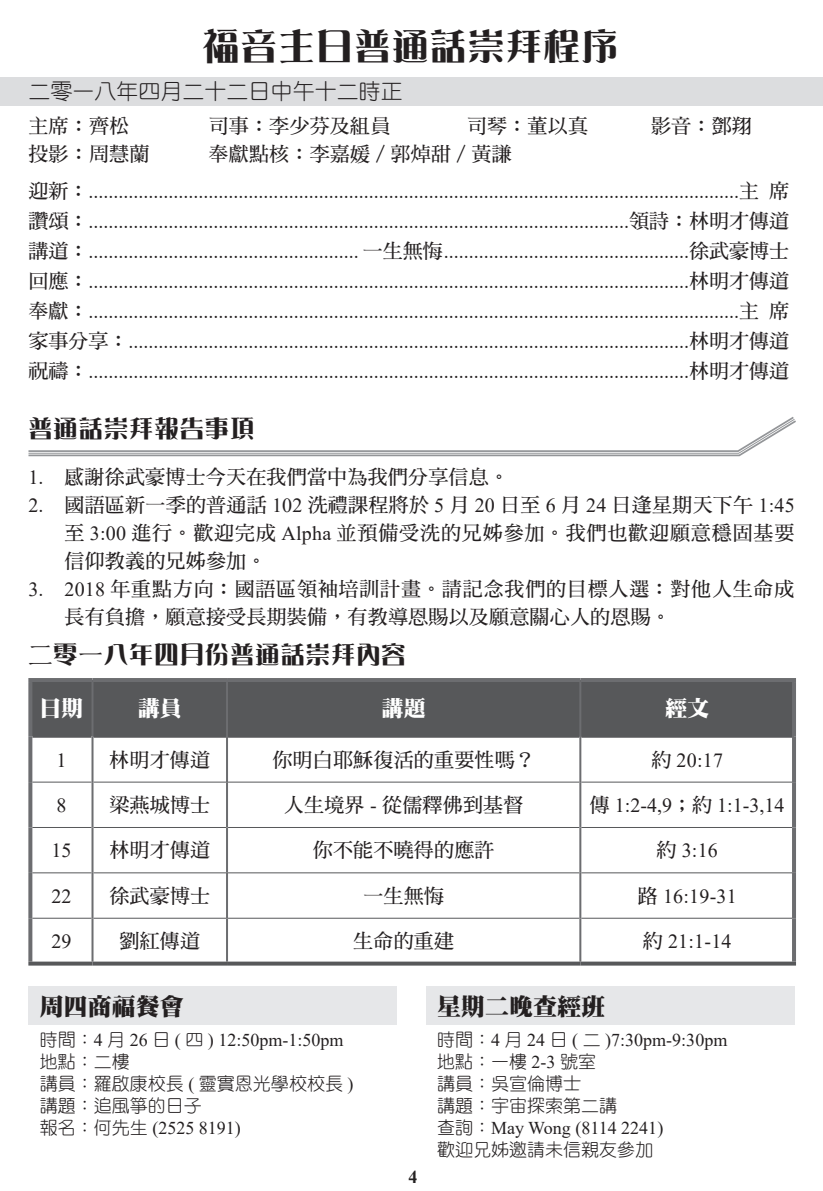
<style>
.page{position:relative;width:823px;height:1191px;background:#fff}
.page>*{position:absolute;margin:0;border:0;box-sizing:border-box;transform-origin:0 0}
.t1{font:36px "DF Ya Song HK W9";letter-spacing:.05em;color:#231f20}
.t2{font:24px "DF Ya Song HK W9";letter-spacing:.05em;color:#231f20}
.t3{font:24px "DF Ming HK W12";color:#231f20}
.t4{font:22px "DF Yuan HK W3";color:#231f20}
.t5{font:22px "DF Ming HK W12";color:#fff}
.t6{font:20px/30px "Times New Roman";letter-spacing:.01em;color:#231f20;text-align:justify}
.t7{font:20px/28px "DF Ming HK W7";letter-spacing:.01em;color:#231f20;text-align:justify}
.t8{font:20px/28px "DF Ming HK W7";letter-spacing:.04em;color:#231f20}
.t9{font:18px "Times New Roman";color:#231f20}
.t10{font:18px/22px "DF Yuan HK W3";color:#231f20}
.t11{font:700 18px "Times New Roman";color:#232020}
.s1{font-family:"DF Ming HK W7"}
.s2{font-family:"Times New Roman"}
.s3{font-family:"DF Yuan HK W3"}
</style>
<div class="page">
<div style="left:0;top:77px;width:822px;height:29px;background:#dcdddf"></div>
<svg style="left:28px;top:417px;width:768px;height:40px"></svg>
<div style="left:32px;top:682px;width:759px;height:53px;background:#57585a"></div>
<hr style="left:32px;top:781px;width:59px;height:1px;background:#57585a">
<hr style="left:93px;top:781px;width:133px;height:1px;background:#57585a">
<hr style="left:228px;top:781px;width:351px;height:1px;background:#57585a">
<hr style="left:581px;top:781px;width:210px;height:1px;background:#57585a">
<hr style="left:32px;top:827px;width:59px;height:1px;background:#57585a">
<hr style="left:93px;top:827px;width:133px;height:1px;background:#57585a">
<hr style="left:228px;top:827px;width:351px;height:1px;background:#57585a">
<hr style="left:581px;top:827px;width:210px;height:1px;background:#57585a">
<hr style="left:32px;top:872px;width:59px;height:1px;background:#57585a">
<hr style="left:93px;top:872px;width:133px;height:1px;background:#57585a">
<hr style="left:228px;top:872px;width:351px;height:1px;background:#57585a">
<hr style="left:581px;top:872px;width:210px;height:1px;background:#57585a">
<hr style="left:32px;top:917px;width:59px;height:1px;background:#57585a">
<hr style="left:93px;top:917px;width:133px;height:1px;background:#57585a">
<hr style="left:228px;top:917px;width:351px;height:1px;background:#57585a">
<hr style="left:581px;top:917px;width:210px;height:1px;background:#57585a">
<hr style="left:32px;top:735px;width:59px;height:2px;background:#57585a">
<hr style="left:93px;top:735px;width:133px;height:2px;background:#57585a">
<hr style="left:228px;top:735px;width:351px;height:2px;background:#57585a">
<hr style="left:581px;top:735px;width:210px;height:2px;background:#57585a">
<hr style="left:91px;top:682px;width:2px;height:54px;background:#6c6d70">
<hr style="left:226px;top:682px;width:2px;height:54px;background:#6c6d70">
<hr style="left:579px;top:682px;width:2px;height:54px;background:#6c6d70">
<hr style="left:91px;top:736px;width:2px;height:46px;background:#6c6d70">
<hr style="left:226px;top:736px;width:2px;height:46px;background:#6c6d70">
<hr style="left:579px;top:736px;width:2px;height:46px;background:#6c6d70">
<hr style="left:91px;top:782px;width:2px;height:45px;background:#6c6d70">
<hr style="left:226px;top:782px;width:2px;height:45px;background:#6c6d70">
<hr style="left:579px;top:782px;width:2px;height:45px;background:#6c6d70">
<hr style="left:91px;top:827px;width:2px;height:46px;background:#6c6d70">
<hr style="left:226px;top:827px;width:2px;height:46px;background:#6c6d70">
<hr style="left:579px;top:827px;width:2px;height:46px;background:#6c6d70">
<hr style="left:91px;top:873px;width:2px;height:45px;background:#6c6d70">
<hr style="left:226px;top:873px;width:2px;height:45px;background:#6c6d70">
<hr style="left:579px;top:873px;width:2px;height:45px;background:#6c6d70">
<hr style="left:91px;top:918px;width:2px;height:43px;background:#6c6d70">
<hr style="left:226px;top:918px;width:2px;height:43px;background:#6c6d70">
<hr style="left:579px;top:918px;width:2px;height:43px;background:#6c6d70">
<hr style="left:28px;top:678px;width:64px;height:4px;background:#6c6d70">
<svg style="left:28px;top:682px;width:4px;height:54px"></svg>
<hr style="left:92px;top:678px;width:135px;height:4px;background:#6c6d70">
<hr style="left:227px;top:678px;width:353px;height:4px;background:#6c6d70">
<hr style="left:580px;top:678px;width:215px;height:4px;background:#6c6d70">
<svg style="left:791px;top:682px;width:4px;height:54px"></svg>
<svg style="left:28px;top:736px;width:4px;height:46px"></svg>
<svg style="left:791px;top:736px;width:4px;height:46px"></svg>
<svg style="left:28px;top:782px;width:4px;height:45px"></svg>
<svg style="left:791px;top:782px;width:4px;height:45px"></svg>
<svg style="left:28px;top:827px;width:4px;height:46px"></svg>
<svg style="left:791px;top:827px;width:4px;height:46px"></svg>
<svg style="left:28px;top:873px;width:4px;height:45px"></svg>
<svg style="left:791px;top:873px;width:4px;height:45px"></svg>
<svg style="left:28px;top:918px;width:4px;height:43px"></svg>
<svg style="left:791px;top:918px;width:4px;height:43px"></svg>
<svg style="left:28px;top:961px;width:64px;height:4px"></svg>
<svg style="left:92px;top:961px;width:135px;height:4px"></svg>
<svg style="left:227px;top:961px;width:353px;height:4px"></svg>
<svg style="left:580px;top:961px;width:215px;height:4px"></svg>
<div style="left:425px;top:986px;width:369px;height:39px;background:#e6e7e9"></div>
<div style="left:28px;top:986px;width:369px;height:39px;background:#e6e7e9"></div>
<h1 class="t1" style="left:203px;top:27px;width:416px">福音主日普通話崇拜程序</h1>
<p class="t4" style="left:28px;top:79px;width:376px">二零一八年四月二十二日中午十二時正</p>
<p class="t7" style="left:28px;top:112px;width:102px">主席：齊松</p>
<p class="t7" style="left:208px;top:112px;width:183px">司事：李少芬及組員</p>
<p class="t7" style="left:466px;top:112px;width:123px">司琴：董以真</p>
<p class="t7" style="left:650px;top:112px;width:102px">影音：鄧翔</p>
<p class="t7" style="left:28px;top:140px;width:122px">投影：周慧蘭</p>
<p class="t7" style="left:208px;top:140px;width:304px">奉獻點核：李嘉媛／郭焯甜／黃謙</p>
<p class="t6" style="left:28px;top:175px;width:762px"><span class="s1">迎新：</span>..................................................................................................................................<span class="s1">主 席讚頌：</span>............................................................................................................<span class="s1">領詩：林明才傳道講道：</span>...................................................... <span class="s1">一生無悔</span> .................................................<span class="s1">徐武豪博士回應：</span>........................................................................................................................<span class="s1">林明才傳道奉獻：</span>..................................................................................................................................<span class="s1">主 席家事分享：</span>................................................................................................................<span class="s1">林明才傳道祝禱：</span>........................................................................................................................<span class="s1">林明才傳道</span></p>
<p class="t2" style="left:28px;top:416px;width:227px">普通話崇拜報告事項</p>
<p class="t7" style="left:28px;top:462px;width:482px"><span class="s2">1.</span> 感謝徐武豪博士今天在我們當中為我們分享信息。</p>
<p class="t7" style="left:64px;top:490px;width:731px;text-indent:-36px"><span class="s2">2.</span> 國語區新一季的普通話 <span class="s2">102</span> 洗禮課程將於 <span class="s2">5</span> 月 <span class="s2">20</span> 日至 <span class="s2">6</span> 月 <span class="s2">24</span> 日逢星期天下午 <span class="s2">1:45</span>至 <span class="s2">3:00</span> 進行。歡迎完成 <span class="s2">Alpha</span> 並預備受洗的兄姊參加。我們也歡迎願意穩固基要信仰教義的兄姊參加。</p>
<p class="t8" style="left:64px;top:574px;width:731px;text-indent:-36px"><span class="s2">3. 2018</span> 年重點方向：國語區領袖培訓計畫。請記念我們的目標人選：對他人生命成長有負擔，願意接受長期裝備，有教導恩賜以及願意關心人的恩賜。</p>
<p class="t2" style="left:28px;top:642px;width:378px">二零一八年四月份普通話崇拜內容</p>
<p class="t5" style="left:39px;top:696px;width:45px">日期</p>
<p class="t5" style="left:138px;top:696px;width:45px">講員</p>
<p class="t5" style="left:381px;top:696px;width:45px">講題</p>
<p class="t5" style="left:664px;top:696px;width:45px">經文</p>
<p class="t6" style="left:56px;top:744px;width:11px">1</p>
<p class="t7" style="left:109px;top:745px;width:102px">林明才傳道</p>
<p class="t7" style="left:272px;top:745px;width:264px">你明白耶穌復活的重要性嗎？</p>
<p class="t6" style="left:651px;top:744px;width:73px"><span class="s1">約</span> 20:17</p>
<p class="t6" style="left:56px;top:789px;width:11px">8</p>
<p class="t7" style="left:109px;top:790px;width:102px">梁燕城博士</p>
<p class="t7" style="left:284px;top:790px;width:241px">人生境界 <span class="s2">-</span> 從儒釋佛到基督</p>
<p class="t6" style="left:589px;top:789px;width:196px"><span class="s1">傳</span> 1:2-4,9<span class="s1">；約</span> 1:1-3,14</p>
<p class="t6" style="left:51px;top:835px;width:22px">15</p>
<p class="t7" style="left:109px;top:836px;width:102px">林明才傳道</p>
<p class="t7" style="left:312px;top:836px;width:183px">你不能不曉得的應許</p>
<p class="t6" style="left:656px;top:835px;width:63px"><span class="s1">約</span> 3:16</p>
<p class="t6" style="left:51px;top:880px;width:22px">22</p>
<p class="t7" style="left:109px;top:881px;width:102px">徐武豪博士</p>
<p class="t7" style="left:363px;top:881px;width:82px">一生無悔</p>
<p class="t6" style="left:637px;top:880px;width:101px"><span class="s1">路</span> 16:19-31</p>
<p class="t6" style="left:51px;top:925px;width:22px">29</p>
<p class="t7" style="left:119px;top:926px;width:82px">劉紅傳道</p>
<p class="t7" style="left:353px;top:926px;width:102px">生命的重建</p>
<p class="t6" style="left:642px;top:925px;width:90px"><span class="s1">約</span> 21:1-14</p>
<p class="t3" style="left:40px;top:993px;width:145px">周四商福餐會</p>
<p class="t9" style="left:40px;top:1026px;width:305px"><span class="s3">時間：</span>4 <span class="s3">月</span> 26 <span class="s3">日</span> ( <span class="s3">四</span> ) 12:50pm-1:50pm</p>
<p class="t10" style="left:40px;top:1049px;width:315px">地點：二樓<br>講員：羅啟康校長 <span class="s2">(</span> 靈實恩光學校校長 <span class="s2">)</span>講題：追風箏的日子</p>
<p class="t9" style="left:40px;top:1114px;width:202px"><span class="s3">報名：何先生</span> (2525 8191)</p>
<p class="t11" style="left:408px;top:1163px;width:10px">4</p>
<p class="t3" style="left:437px;top:993px;width:169px">星期二晚查經班</p>
<p class="t9" style="left:437px;top:1026px;width:291px"><span class="s3">時間：</span>4 <span class="s3">月</span> 24 <span class="s3">日</span> ( <span class="s3">二</span> )7:30pm-9:30pm</p>
<p class="t10" style="left:437px;top:1049px;width:181px">地點：一樓 <span class="s2">2-3</span> 號室講員：吳宣倫博士<br>講題：宇宙探索第二講</p>
<p class="t9" style="left:437px;top:1114px;width:228px"><span class="s3">查詢：</span>May Wong (8114 2241)</p>
<p class="t10" style="left:437px;top:1137px;width:217px">歡迎兄姊邀請未信親友參加</p>
</div>
